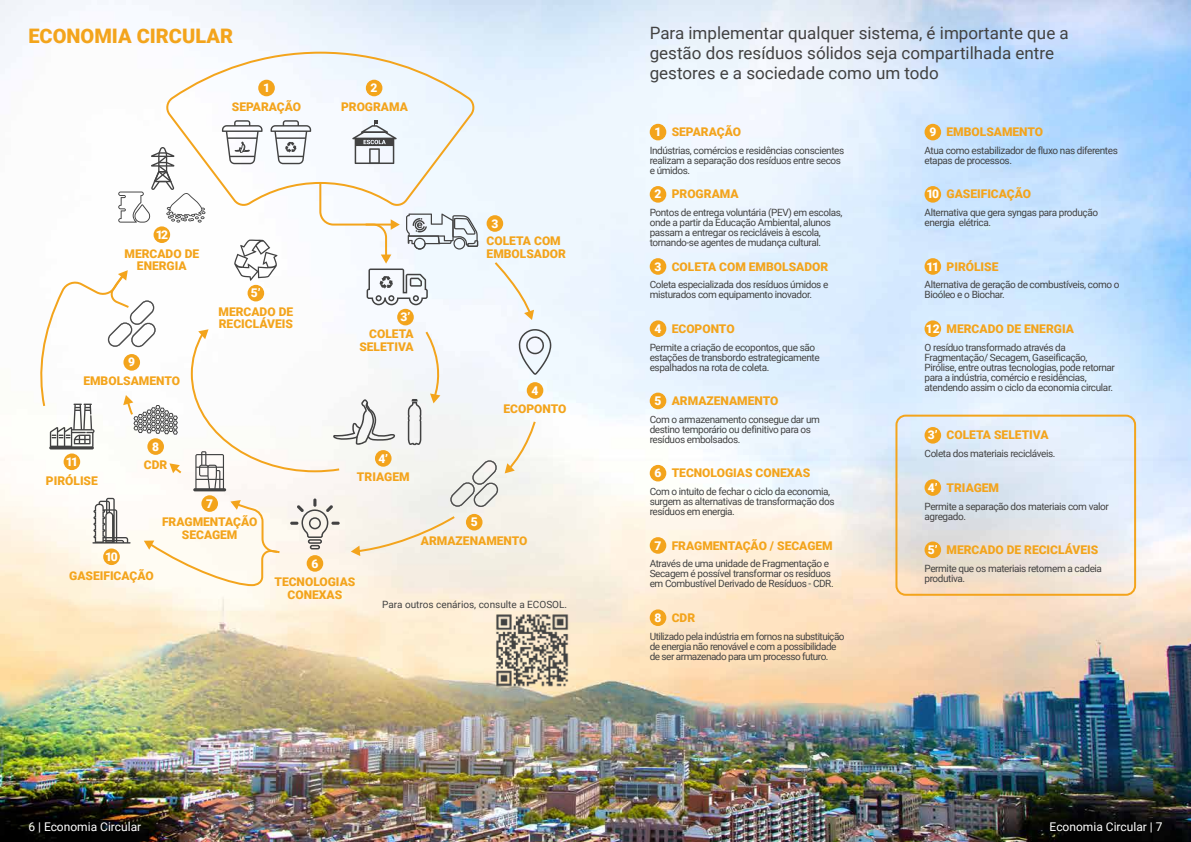
<style>
.page{position:relative;width:1191px;height:842px;background:#fff}
.page>*{position:absolute;margin:0;border:0;box-sizing:border-box;transform-origin:0 0}
.t1{font:900 20px "Roboto";color:#f3a41c}
.t2{font:17px/20.4px "Roboto";color:#424242}
.t3{font:900 12px/12.4px "Roboto";color:#f3a41c;text-align:center}
.t4{font:12px "Roboto";color:#fff}
.t5{font:900 12px "Roboto";color:#fff}
.t6{font:10px/10px "Roboto";letter-spacing:-.04em;color:#424242}
.t7{font:10px "Roboto";color:#424242}
.s1{color:#fff}
</style>
<div class="page">
<img style="left:0;top:0;width:1191px;height:842px">
<svg style="left:234px;top:239px;width:43px;height:42px"></svg>
<div style="left:466px;top:514px;width:16px;height:16px;background:#f3a41c;border-radius:50%"></div>
<div style="left:486px;top:215px;width:17px;height:17px;background:#f3a41c;border-radius:50%"></div>
<div style="left:397px;top:309px;width:17px;height:16px;background:#f3a41c;border-radius:50%"></div>
<div style="left:527px;top:382px;width:16px;height:17px;background:#f3a41c;border-radius:50%"></div>
<svg style="left:518px;top:329px;width:33px;height:46px"></svg>
<svg style="left:450px;top:460px;width:48px;height:47px"></svg>
<div style="left:247px;top:285px;width:17px;height:16px;background:#f3a41c;border-radius:50%"></div>
<div style="left:154px;top:226px;width:16px;height:17px;background:#f3a41c;border-radius:50%"></div>
<div style="left:307px;top:555px;width:16px;height:17px;background:#f3a41c;border-radius:50%"></div>
<div style="left:147px;top:438px;width:17px;height:17px;background:#f3a41c;border-radius:50%"></div>
<svg style="left:201px;top:495px;width:17px;height:17px"></svg>
<div style="left:308px;top:539px;width:14px;height:5px;border:2px solid #424242;border-radius:2px"></div>
<svg style="left:290px;top:498px;width:50px;height:41px"></svg>
<div style="left:310px;top:545px;width:10px;height:4px;border:2px solid #424242;border-radius:2px"></div>
<div style="left:103px;top:548px;width:17px;height:17px;background:#f3a41c;border-radius:50%"></div>
<svg style="left:92px;top:498px;width:39px;height:45px"></svg>
<div style="left:64px;top:453px;width:16px;height:17px;background:#f3a41c;border-radius:50%"></div>
<svg style="left:118px;top:147px;width:87px;height:76px"></svg>
<svg style="left:493px;top:261px;width:41px;height:59px"></svg>
<svg style="left:504px;top:420px;width:33px;height:54px"></svg>
<svg style="left:351px;top:515px;width:105px;height:41px;background:#f4ecdc"></svg>
<svg style="left:144px;top:500px;width:137px;height:87px"></svg>
<svg style="left:408px;top:330px;width:38px;height:115px"></svg>
<svg style="left:38px;top:269px;width:140px;height:180px"></svg>
<svg style="left:169px;top:463px;width:14px;height:12px"></svg>
<svg style="left:190px;top:329px;width:205px;height:162px"></svg>
<svg style="left:164px;top:51px;width:311px;height:158px"></svg>
<svg style="left:318px;top:181px;width:160px;height:124px"></svg>
<hr style="left:365px;top:224px;width:31px;height:2px;background:#f3a41c">
<svg style="left:352px;top:120px;width:45px;height:44px"></svg>
<img style="left:492px;top:610px;width:79px;height:79px">
<div style="left:895px;top:415px;width:241px;height:181px;border:2px solid #f3a41c;border-radius:9px"></div>
<div style="left:649px;top:124px;width:17px;height:16px;background:#f3a41c;border-radius:50%"></div>
<div style="left:649px;top:186px;width:17px;height:17px;background:#f3a41c;border-radius:50%"></div>
<div style="left:649px;top:258px;width:17px;height:17px;background:#f3a41c;border-radius:50%"></div>
<div style="left:649px;top:320px;width:17px;height:17px;background:#f3a41c;border-radius:50%"></div>
<div style="left:649px;top:393px;width:17px;height:16px;background:#f3a41c;border-radius:50%"></div>
<div style="left:649px;top:465px;width:17px;height:16px;background:#f3a41c;border-radius:50%"></div>
<div style="left:649px;top:537px;width:17px;height:17px;background:#f3a41c;border-radius:50%"></div>
<div style="left:649px;top:609px;width:17px;height:17px;background:#f3a41c;border-radius:50%"></div>
<div style="left:924px;top:124px;width:17px;height:16px;background:#f3a41c;border-radius:50%"></div>
<div style="left:924px;top:186px;width:17px;height:17px;background:#f3a41c;border-radius:50%"></div>
<div style="left:924px;top:258px;width:17px;height:17px;background:#f3a41c;border-radius:50%"></div>
<div style="left:924px;top:320px;width:17px;height:17px;background:#f3a41c;border-radius:50%"></div>
<div style="left:924px;top:427px;width:17px;height:17px;background:#f3a41c;border-radius:50%"></div>
<div style="left:924px;top:479px;width:17px;height:17px;background:#f3a41c;border-radius:50%"></div>
<div style="left:924px;top:541px;width:17px;height:17px;background:#f3a41c;border-radius:50%"></div>
<h1 class="t1" style="left:28px;top:22px;width:206px">ECONOMIA CIRCULAR</h1>
<p class="t5" style="left:263px;top:79px;width:8px">1</p>
<p class="t5" style="left:371px;top:79px;width:8px">2</p>
<p class="t3" style="left:341px;top:100px;width:68px">PROGRAMA</p>
<p class="t3" style="left:232px;top:100px;width:71px">SEPARAÇÃO</p>
<p class="t5" style="left:156px;top:226px;width:14px">12</p>
<p class="t3" style="left:124px;top:247px;width:76px">MERCADO DE<br>ENERGIA</p>
<p class="t5" style="left:128px;top:354px;width:8px">9</p>
<p class="t3" style="left:83px;top:374px;width:98px">EMBOLSAMENTO</p>
<p class="t5" style="left:251px;top:285px;width:11px">5’</p>
<p class="t3" style="left:218px;top:305px;width:76px;text-align:left">MERCADO DE<br>RECICLÁVEIS</p>
<p class="t5" style="left:66px;top:453px;width:14px">11</p>
<p class="t3" style="left:46px;top:474px;width:53px">PIRÓLISE</p>
<p class="t5" style="left:152px;top:438px;width:8px">8</p>
<p class="t3" style="left:144px;top:458px;width:25px">CDR</p>
<p class="t5" style="left:400px;top:308px;width:11px">3’</p>
<p class="t3" style="left:359px;top:327px;width:56px;text-align:right">COLETA<br>SELETIVA</p>
<p class="t5" style="left:378px;top:450px;width:11px">4’</p>
<p class="t3" style="left:357px;top:470px;width:54px">TRIAGEM</p>
<p class="t5" style="left:491px;top:215px;width:8px">3</p>
<p class="t3" style="left:486px;top:234px;width:81px;text-align:left">COLETA COM<br>EMBOLSADOR</p>
<p class="t5" style="left:531px;top:382px;width:8px">4</p>
<p class="t3" style="left:503px;top:402px;width:64px">ECOPONTO</p>
<p class="t5" style="left:105px;top:548px;width:14px">10</p>
<p class="t3" style="left:69px;top:569px;width:86px">GASEIFICAÇÃO</p>
<p class="t5" style="left:206px;top:495px;width:8px">7</p>
<p class="t3" style="left:162px;top:515px;width:97px">FRAGMENTAÇÃO<br>SECAGEM</p>
<p class="t5" style="left:311px;top:555px;width:8px">6</p>
<p class="t3" style="left:274px;top:575px;width:82px">TECNOLOGIAS<br>CONEXAS</p>
<p class="t5" style="left:471px;top:514px;width:8px">5</p>
<p class="t3" style="left:421px;top:534px;width:108px">ARMAZENAMENTO</p>
<p class="t7" style="left:382px;top:597px;width:186px">Para outros cenários, consulte a ECOSOL.</p>
<h2 class="t2" style="left:649px;top:22px;width:420px">Para implementar qualquer sistema, é importante que a gestão dos resíduos sólidos seja compartilhada entre gestores e a sociedade como um todo</h2>
<p class="t3" style="left:654px;top:125px;width:88px"><span class="s1">1</span> SEPARAÇÃO</p>
<p class="t6" style="left:649px;top:145px;width:196px">Indústrias, comércios e residências conscientes realizam a separação dos resíduos entre secos e úmidos.</p>
<p class="t3" style="left:654px;top:188px;width:86px"><span class="s1">2</span> PROGRAMA</p>
<p class="t6" style="left:649px;top:207px;width:194px">Pontos de entrega voluntária (PEV) em escolas, onde a partir da Educação Ambiental, alunos passam a entregar os recicláveis à escola, tornando-se agentes de mudança cultural.</p>
<p class="t3" style="left:654px;top:260px;width:175px"><span class="s1">3</span> COLETA COM EMBOLSADOR</p>
<p class="t6" style="left:649px;top:279px;width:180px">Coleta especializada dos resíduos úmidos e misturados com equipamento inovador.</p>
<p class="t3" style="left:654px;top:322px;width:82px"><span class="s1">4</span> ECOPONTO</p>
<p class="t6" style="left:649px;top:342px;width:172px">Permite a criação de ecopontos, que são estações de transbordo estrategicamente espalhados na rota de coleta.</p>
<p class="t3" style="left:654px;top:394px;width:125px"><span class="s1">5</span> ARMAZENAMENTO</p>
<p class="t6" style="left:649px;top:414px;width:172px">Com o armazenamento consegue dar um destino temporário ou definitivo para os resíduos embolsados.</p>
<p class="t3" style="left:654px;top:466px;width:157px"><span class="s1">6</span> TECNOLOGIAS CONEXAS</p>
<p class="t6" style="left:649px;top:486px;width:186px">Com o intuito de fechar o ciclo da economia, surgem as alternativas de transformação dos resíduos em energia.</p>
<p class="t3" style="left:654px;top:539px;width:180px"><span class="s1">7</span> FRAGMENTAÇÃO / SECAGEM</p>
<p class="t6" style="left:649px;top:558px;width:185px">Através de uma unidade de Fragmentação e<br>Secagem é possível transformar os resíduos em Combustível Derivado de Resíduos - CDR.</p>
<p class="t3" style="left:654px;top:611px;width:42px"><span class="s1">8</span> CDR</p>
<p class="t6" style="left:649px;top:631px;width:196px">Utilizado pela indústria em fornos na substituição de energia não renovável e com a possibilidade de ser armazenado para um processo futuro.</p>
<p class="t3" style="left:929px;top:125px;width:115px"><span class="s1">9</span> EMBOLSAMENTO</p>
<p class="t6" style="left:924px;top:145px;width:195px">Atua como estabilizador de fluxo nas diferentes etapas de processos.</p>
<p class="t3" style="left:926px;top:188px;width:106px"><span class="s1">10</span> GASEIFICAÇÃO</p>
<p class="t6" style="left:924px;top:207px;width:175px">Alternativa que gera syngas para produção energia elétrica.</p>
<p class="t3" style="left:926px;top:260px;width:73px"><span class="s1">11</span> PIRÓLISE</p>
<p class="t6" style="left:924px;top:279px;width:196px">Alternativa de geração de combustíveis, como o<br>Bioóleo e o Biochar.</p>
<p class="t3" style="left:926px;top:322px;width:150px"><span class="s1">12</span> MERCADO DE ENERGIA</p>
<p class="t6" style="left:924px;top:342px;width:192px">O resíduo transformado através da Fragmentação/ Secagem, Gaseificação, Pirólise, entre outras tecnologias, pode retornar para a indústria, comércio e residências, atendendo assim o ciclo da economia circular.</p>
<p class="t3" style="left:928px;top:428px;width:122px"><span class="s1">3’</span> COLETA SELETIVA</p>
<p class="t6" style="left:924px;top:448px;width:132px">Coleta dos materiais recicláveis.</p>
<p class="t3" style="left:928px;top:481px;width:73px"><span class="s1">4’</span> TRIAGEM</p>
<p class="t6" style="left:924px;top:501px;width:186px">Permite a separação dos materiais com valor agregado.</p>
<p class="t3" style="left:928px;top:543px;width:172px"><span class="s1">5’</span> MERCADO DE RECICLÁVEIS</p>
<p class="t6" style="left:924px;top:563px;width:179px">Permite que os materiais retornem a cadeia produtiva.</p>
<p class="t4" style="left:28px;top:819px;width:114px">6 | Economia Circular</p>
<p class="t4" style="left:1049px;top:819px;width:114px">Economia Circular | 7</p>
</div>
